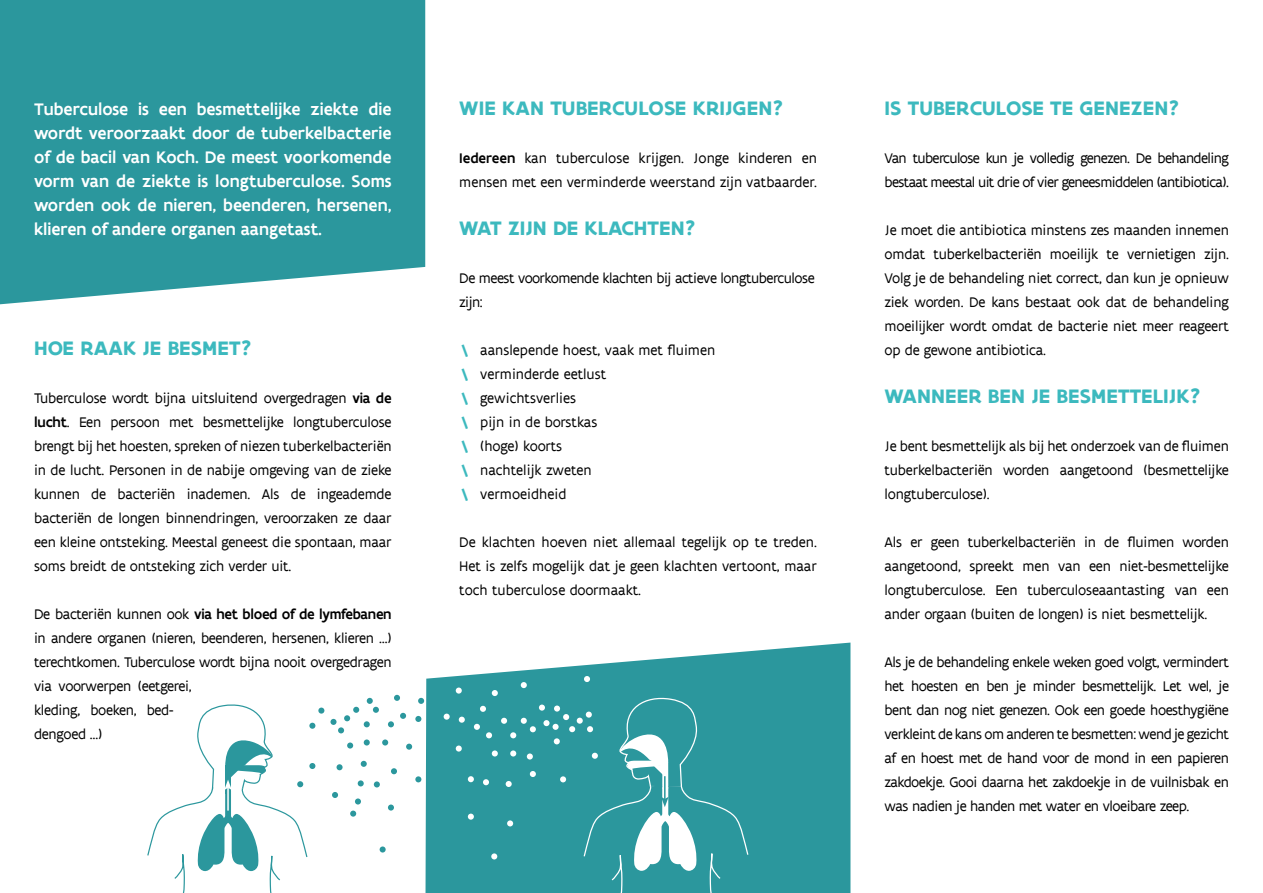
<style>
.page{position:relative;width:1263px;height:893px;background:#fff}
.page>*{position:absolute;margin:0;border:0;box-sizing:border-box;transform-origin:0 0}
.t1{font:700 21px "Flanders Art Sans";letter-spacing:.005em;color:#3cb9be}
.t2{font:500 18px/24px "Flanders Art Sans";color:#fff;text-align:justify}
.t3{font:15px/24px "Flanders Art Sans";letter-spacing:-.01em;color:#000;text-align:justify}
.t4{font:15px/24px "Flanders Art Sans";letter-spacing:-.04em;color:#000}
.t5{font:15px/24px "Flanders Art Sans";letter-spacing:-.03em;color:#000}
.s1{font-weight:500}
.s2{font-weight:700;color:#3cb9be}
</style>
<div class="page">
<svg style="left:425px;top:643px;width:425px;height:250px;fill:#2b979d"></svg>
<div style="left:456px;top:745px;width:6px;height:7px;background:#fff;border-radius:50%"></div>
<svg style="left:433px;top:750px;width:6px;height:6px"></svg>
<svg style="left:444px;top:714px;width:6px;height:6px"></svg>
<svg style="left:456px;top:643px;width:6px;height:6px"></svg>
<div style="left:456px;top:687px;width:6px;height:7px;background:#fff;border-radius:50%"></div>
<svg style="left:450px;top:661px;width:6px;height:6px"></svg>
<div style="left:336px;top:764px;width:7px;height:6px;background:#2b979d;border-radius:50%"></div>
<svg style="left:364px;top:739px;width:6px;height:6px"></svg>
<svg style="left:347px;top:742px;width:6px;height:6px"></svg>
<svg style="left:394px;top:695px;width:6px;height:6px"></svg>
<svg style="left:391px;top:768px;width:6px;height:6px"></svg>
<svg style="left:382px;top:739px;width:6px;height:6px"></svg>
<svg style="left:330px;top:698px;width:49px;height:35px"></svg>
<svg style="left:388px;top:721px;width:6px;height:6px"></svg>
<svg style="left:400px;top:713px;width:6px;height:6px"></svg>
<svg style="left:350px;top:811px;width:6px;height:6px"></svg>
<div style="left:388px;top:804px;width:6px;height:7px;background:#2b979d;border-radius:50%"></div>
<svg style="left:361px;top:761px;width:6px;height:6px"></svg>
<svg style="left:374px;top:781px;width:6px;height:6px"></svg>
<svg style="left:380px;top:846px;width:6px;height:6px"></svg>
<svg style="left:418px;top:698px;width:6px;height:6px"></svg>
<svg style="left:415px;top:716px;width:6px;height:6px"></svg>
<svg style="left:415px;top:776px;width:6px;height:6px"></svg>
<svg style="left:406px;top:744px;width:6px;height:6px"></svg>
<svg style="left:332px;top:792px;width:6px;height:6px"></svg>
<svg style="left:358px;top:780px;width:6px;height:6px"></svg>
<svg style="left:355px;top:798px;width:6px;height:6px"></svg>
<svg style="left:147px;top:704px;width:177px;height:189px"></svg>
<svg style="left:459px;top:676px;width:289px;height:217px;background:#3d9fa5"></svg>
<div style="left:0;top:0;width:425px;height:304px;background:#2b979d"></div>
<p class="t2" style="left:34px;top:97px;width:359px">Tuberculose is een besmettelijke ziekte die wordt veroorzaakt door de tuberkelbacterie of de bacil van Koch. De meest voorkomende vorm van de ziekte is longtuberculose. Soms worden ook de nieren, beenderen, hersenen, klieren of andere organen aangetast.</p>
<h1 class="t1" style="left:34px;top:334px;width:219px">HOE RAAK JE BESMET?</h1>
<p class="t3" style="left:34px;top:386px;width:359px">Tuberculose wordt bijna uitsluitend overgedragen <span class="s1">via de lucht</span>. Een persoon met besmettelijke longtuberculose brengt bij het hoesten, spreken of niezen tuberkelbacteriën in de lucht. Personen in de nabije omgeving van de zieke kunnen de bacteriën inademen. Als de ingeademde bacteriën de longen binnendringen, veroorzaken ze daar een kleine ontsteking. Meestal geneest die spontaan, maar soms breidt de ontsteking zich verder uit.</p>
<p class="t3" style="left:34px;top:602px;width:359px;text-align:left">De bacteriën kunnen ook <span class="s1">via het bloed of de lymfebanen </span>in andere organen (nieren, beenderen, hersenen, klieren …) terechtkomen. Tuberculose wordt bijna nooit overgedragen via voorwerpen (eetgerei,<br>kleding, boeken, bed-<br>dengoed …)</p>
<h1 class="t1" style="left:459px;top:94px;width:325px">WIE KAN TUBERCULOSE KRIJGEN?</h1>
<p class="t3" style="left:459px;top:146px;width:359px"><span class="s1">Iedereen</span> kan tuberculose krijgen. Jonge kinderen en mensen met een verminderde weerstand zijn vatbaarder.</p>
<h1 class="t1" style="left:459px;top:214px;width:238px">WAT ZIJN DE KLACHTEN?</h1>
<p class="t5" style="left:459px;top:266px;width:357px">De meest voorkomende klachten bij actieve longtuberculose zijn:</p>
<p class="t3" style="left:461px;top:338px;width:256px;text-align:left"><span class="s2">\</span> aanslepende hoest, vaak met fluimen <span class="s2">\</span> verminderde eetlust<br><span class="s2">\</span> gewichtsverlies<br><span class="s2">\</span> pijn in de borstkas<br><span class="s2">\</span> (hoge) koorts<br><span class="s2">\</span> nachtelijk zweten<br><span class="s2">\</span> vermoeidheid</p>
<p class="t3" style="left:459px;top:530px;width:359px">De klachten hoeven niet allemaal tegelijk op te treden.<br>Het is zelfs mogelijk dat je geen klachten vertoont, maar toch tuberculose doormaakt.</p>
<h1 class="t1" style="left:884px;top:94px;width:296px">IS TUBERCULOSE TE GENEZEN?</h1>
<p class="t4" style="left:884px;top:146px;width:346px">Van tuberculose kun je volledig genezen. De behandeling bestaat meestal uit drie of vier geneesmiddelen (antibiotica).</p>
<p class="t3" style="left:884px;top:218px;width:346px">Je moet die antibiotica minstens zes maanden innemen omdat tuberkelbacteriën moeilijk te vernietigen zijn.<br>Volg je de behandeling niet correct, dan kun je opnieuw ziek worden. De kans bestaat ook dat de behandeling moeilijker wordt omdat de bacterie niet meer reageert op de gewone antibiotica.</p>
<h1 class="t1" style="left:884px;top:382px;width:318px">WANNEER BEN JE BESMETTELIJK?</h1>
<p class="t3" style="left:884px;top:434px;width:346px">Je bent besmettelijk als bij het onderzoek van de fluimen tuberkelbacteriën worden aangetoond (besmettelijke longtuberculose).</p>
<p class="t3" style="left:884px;top:530px;width:346px">Als er geen tuberkelbacteriën in de fluimen worden aangetoond, spreekt men van een niet-besmettelijke longtuberculose. Een tuberculoseaantasting van een ander orgaan (buiten de longen) is niet besmettelijk.</p>
<p class="t3" style="left:884px;top:650px;width:346px">Als je de behandeling enkele weken goed volgt, vermindert het hoesten en ben je minder besmettelijk. Let wel, je bent dan nog niet genezen. Ook een goede hoesthygiëne verkleint de kans om anderen te besmetten: wend je gezicht af en hoest met de hand voor de mond in een papieren zakdoekje. Gooi daarna het zakdoekje in de vuilnisbak en was nadien je handen met water en vloeibare zeep.</p>
</div>
